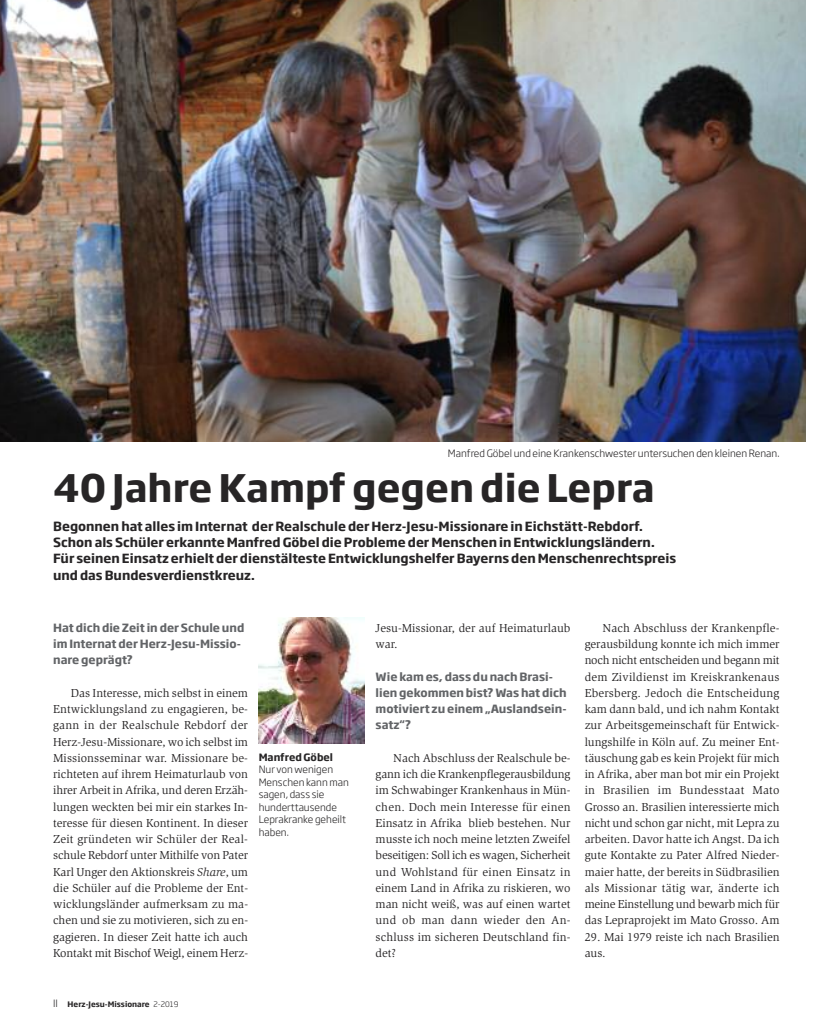
<style>
.page{position:relative;width:815px;height:1028px;background:#fff}
.page>*{position:absolute;margin:0;border:0;box-sizing:border-box;transform-origin:0 0}
.t1{font:700 37.5px "Soho Gothic Std";color:#272526}
.t2{font:700 12.5px/16.2px "Soho Gothic Std";color:#272526}
.t3{font:11.88px/16.2px "Slimbach Std";color:#272526;text-align:justify}
.t4{font:700 11.25px/16.2px "Soho Gothic Std";color:#626467}
.t5{font:300 10px/12.5px "Soho Gothic Std";color:#272526}
.t6{font:700 10px "Soho Gothic Std";color:#272526}
.t7{font:700 7.5px "Soho Gothic Std";color:#272526}
.s1{font-style:italic}
.s2{font-weight:300;font-size:10px}
.s3{font-weight:300}
</style>
<div class="page">
<img style="left:0;top:0;width:806px;height:441px">
<img style="left:259px;top:617px;width:106px;height:126px">
<p class="t5" style="left:448px;top:447px;width:333px">Manfred Göbel und eine Krankenschwester untersuchen den kleinen Renan.</p>
<h1 class="t1" style="left:53px;top:467px;width:603px">40 Jahre Kampf gegen die Lepra</h1>
<p class="t2" style="left:53px;top:518px;width:624px">Begonnen hat alles im Internat der Realschule der Herz-Jesu-Missionare in Eichstätt-Rebdorf.<br>Schon als Schüler erkannte Manfred Göbel die Probleme der Menschen in Entwicklungsländern.<br>Für seinen Einsatz erhielt der dienstälteste Entwicklungshelfer Bayerns den Menschenrechtspreis und das Bundesverdienstkreuz.</p>
<p class="t4" style="left:53px;top:619px;width:193px">Hat dich die Zeit in der Schule und im Internat der Herz-Jesu-Missio&shy;nare geprägt?</p>
<p class="t3" style="left:53px;top:685px;width:196px;text-indent:18px">Das Interesse, mich selbst in einem Entwicklungsland zu engagieren, be&shy;gann in der Realschule Rebdorf der Herz-Jesu-Missionare, wo ich selbst im Missionsseminar war. Missionare be&shy;richteten auf ihrem Heimaturlaub von ihrer Arbeit in Afrika, und deren Erzäh&shy;lungen weckten bei mir ein starkes In&shy;teresse für diesen Kontinent. In dieser Zeit gründeten wir Schüler der Real&shy;schule Rebdorf unter Mithilfe von Pater Karl Unger den Aktionskreis <span class="s1">Share</span>, um die Schüler auf die Probleme der Ent&shy;wicklungsländer aufmerksam zu ma&shy;chen und sie zu motivieren, sich zu en&shy;gagieren. In dieser Zeit hatte ich auch Kontakt mit Bischof Weigl, einem Herz-</p>
<p class="t6" style="left:259px;top:751px;width:76px">Manfred Göbel</p>
<p class="t5" style="left:259px;top:763px;width:92px">Nur von wenigen<br>Menschen kann man sagen, dass sie hunderttausende<br>Leprakranke geheilt haben.</p>
<p class="t7" style="left:53px;top:1000px;width:127px"><span class="s2">II</span> Herz-Jesu-Missionare <span class="s3">2-2019</span></p>
<p class="t3" style="left:376px;top:620px;width:196px">Jesu-Missionar, der auf Heimaturlaub war.</p>
<p class="t4" style="left:376px;top:668px;width:193px">Wie kam es, dass du nach Brasi&shy;lien gekommen bist? Was hat dich motiviert zu einem „Auslandsein&shy;satz“?</p>
<p class="t3" style="left:376px;top:750px;width:196px;text-indent:18px">Nach Abschluss der Realschule be&shy;gann ich die Krankenpflegerausbildung im Schwabinger Krankenhaus in Mün&shy;chen. Doch mein Interesse für einen Einsatz in Afrika blieb bestehen. Nur musste ich noch meine letzten Zweifel beseitigen: Soll ich es wagen, Sicherheit und Wohlstand für einen Einsatz in einem Land in Afrika zu riskieren, wo man nicht weiß, was auf einen wartet und ob man dann wieder den An&shy;schluss im sicheren Deutschland fin&shy;det?</p>
<p class="t3" style="left:585px;top:620px;width:196px;text-indent:18px">Nach Abschluss der Krankenpfle&shy;gerausbildung konnte ich mich immer noch nicht entscheiden und begann mit dem Zivildienst im Kreiskrankenaus Ebersberg. Jedoch die Entscheidung kam dann bald, und ich nahm Kontakt zur Arbeitsgemeinschaft für Entwick&shy;lungshilfe in Köln auf. Zu meiner Ent&shy;täuschung gab es kein Projekt für mich in Afrika, aber man bot mir ein Projekt in Brasilien im Bundesstaat Mato Grosso an. Brasilien interessierte mich nicht und schon gar nicht, mit Lepra zu arbeiten. Davor hatte ich Angst. Da ich gute Kontakte zu Pater Alfred Nieder&shy;maier hatte, der bereits in Südbrasilien als Missionar tätig war, änderte ich meine Einstellung und bewarb mich für das Lepraprojekt im Mato Grosso. Am</p>
<p class="t3" style="left:585px;top:929px;width:196px">29. Mai 1979 reiste ich nach Brasilien aus.</p>
</div>
